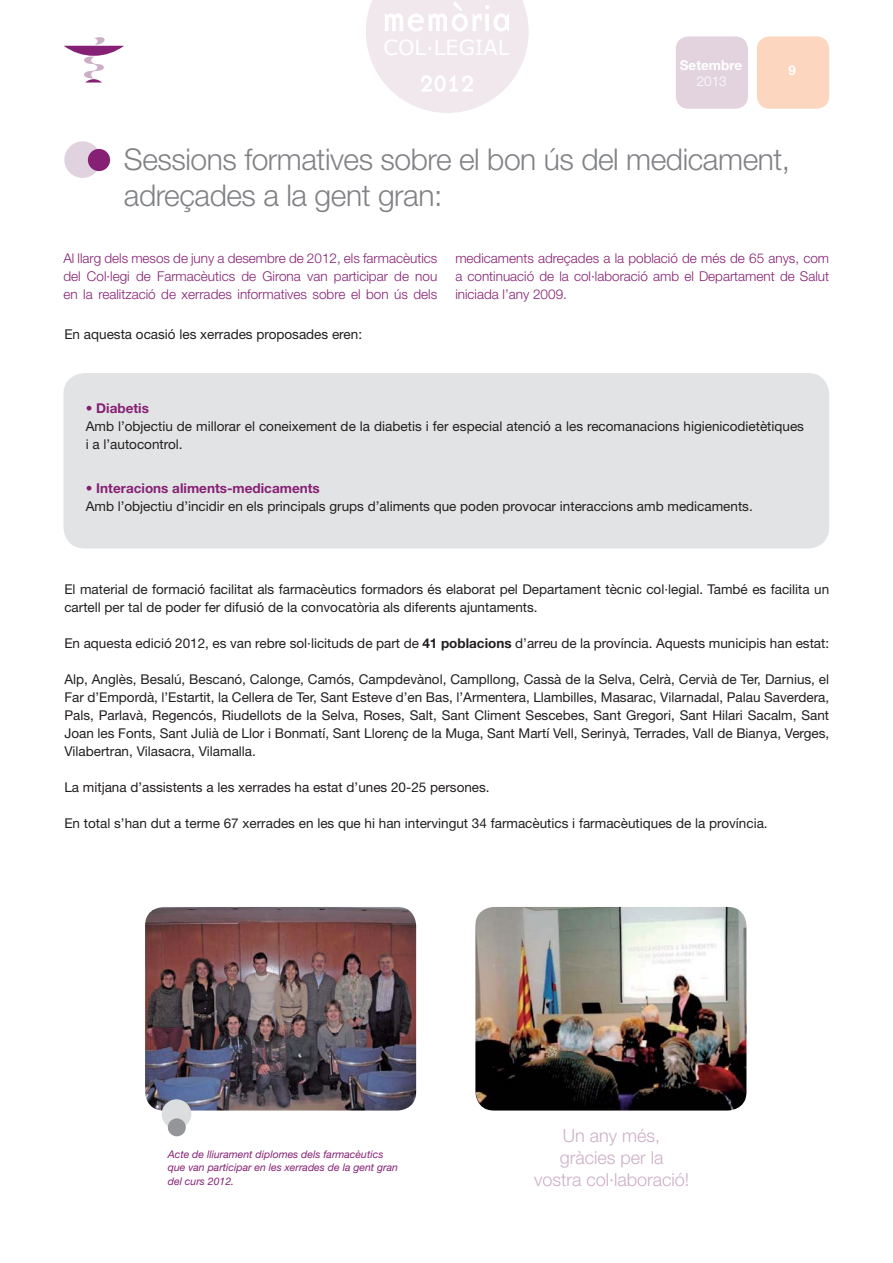
<style>
.page{position:relative;width:893px;height:1263px;background:#fff}
.page>*{position:absolute;margin:0;border:0;box-sizing:border-box;transform-origin:0 0}
.t1{font:300 30px/36px "Helvetica Neue LT Std";letter-spacing:-.015em;color:#808285}
.t2{font:20.85px "Verdana";color:#fff}
.t3{font:300 18px/21.6px "Helvetica Neue LT Std";color:#ccafc7;text-align:center}
.t4{font:13.5px/18px "Helvetica Neue LT Std";color:#231f20}
.t5{font:300 13.5px/18px "Helvetica Neue LT Std";color:#862074;text-align:justify}
.t6{font:700 13.5px "Helvetica Neue LT Std";color:#862074}
.t7{font:700 13.5px "Helvetica Neue LT Std";color:#fff}
.t8{font:300 13.5px "Helvetica Neue LT Std";color:#fff}
.t9{font:italic 10.5px/13.5px "Helvetica Neue LT Std";color:#862074}
.s1{font-weight:700}
</style>
<div class="page">
<div style="left:675px;top:36px;width:73px;height:73px;background:#e2d3df;border-radius:13px"></div>
<div style="left:756px;top:36px;width:73px;height:73px;background:#fdd6bf;border-radius:13px"></div>
<svg style="left:64px;top:37px;width:60px;height:46px"></svg>
<div style="left:64px;top:141px;width:37px;height:37px;background:#e0d2df;border-radius:50%"></div>
<div style="left:88px;top:149px;width:22px;height:22px;background:#862074;border-radius:50%"></div>
<div style="left:63px;top:373px;width:766px;height:176px;background:#e2e3e4;border-radius:21px"></div>
<img style="left:145px;top:907px;width:271px;height:204px;border-radius:19px">
<img style="left:475px;top:907px;width:271px;height:204px;border-radius:19px">
<div style="left:162px;top:1099px;width:29px;height:30px;background:#dcddde;border-radius:50%"></div>
<div style="left:168px;top:1118px;width:18px;height:18px;background:#939598;border-radius:50%"></div>
<svg style="left:366px;top:0;width:162px;height:113px"></svg>
<h2 class="t2" style="left:383px;top:34px;width:127px">COL∙LEGIAL</h2>
<p class="t7" style="left:680px;top:60px;width:64px">Setembre</p>
<p class="t8" style="left:697px;top:77px;width:31px">2013</p>
<p class="t7" style="left:788px;top:65px;width:9px">9</p>
<h1 class="t1" style="left:124px;top:145px;width:667px">Sessions formatives sobre el bon ús del medicament, adreçades a la gent gran:</h1>
<p class="t5" style="left:63px;top:250px;width:375px">Al llarg dels mesos de juny a desembre de 2012, els farmacèutics del Col·legi de Farmacèutics de Girona van participar de nou en la realització de xerrades informatives sobre el bon ús dels</p>
<p class="t5" style="left:455px;top:250px;width:375px">medicaments adreçades a la població de més de 65 anys, com a continuació de la col·laboració amb el Departament de Salut iniciada l’any 2009.</p>
<p class="t4" style="left:64px;top:327px;width:299px">En aquesta ocasió les xerrades proposades eren:</p>
<p class="t6" style="left:86px;top:404px;width:65px">• Diabetis</p>
<p class="t4" style="left:86px;top:419px;width:719px">Amb l’objectiu de millorar el coneixement de la diabetis i fer especial atenció a les recomanacions higienicodietètiques i a l’autocontrol.</p>
<p class="t6" style="left:86px;top:483px;width:235px">• Interacions aliments-medicaments</p>
<p class="t4" style="left:86px;top:499px;width:668px">Amb l’objectiu d’incidir en els principals grups d’aliments que poden provocar interaccions amb medicaments.</p>
<p class="t4" style="left:64px;top:582px;width:766px">El material de formació facilitat als farmacèutics formadors és elaborat pel Departament tècnic col·legial. També es facilita un cartell per tal de poder fer difusió de la convocatòria als diferents ajuntaments.</p>
<p class="t4" style="left:64px;top:636px;width:766px">En aquesta edició 2012, es van rebre sol·licituds de part de <span class="s1">41 poblacions</span> d’arreu de la província. Aquests municipis han estat:</p>
<p class="t4" style="left:64px;top:672px;width:766px;text-align:justify">Alp, Anglès, Besalú, Bescanó, Calonge, Camós, Campdevànol, Campllong, Cassà de la Selva, Celrà, Cervià de Ter, Darnius, el Far d’Empordà, l’Estartit, la Cellera de Ter, Sant Esteve d’en Bas, l’Armentera, Llambilles, Masarac, Vilarnadal, Palau Saverdera, Pals, Parlavà, Regencós, Riudellots de la Selva, Roses, Salt, Sant Climent Sescebes, Sant Gregori, Sant Hilari Sacalm, Sant Joan les Fonts, Sant Julià de Llor i Bonmatí, Sant Llorenç de la Muga, Sant Martí Vell, Serinyà, Terrades, Vall de Bianya, Verges, Vilabertran, Vilasacra, Vilamalla.</p>
<p class="t4" style="left:64px;top:780px;width:427px">La mitjana d’assistents a les xerrades ha estat d’unes 20-25 persones.</p>
<p class="t4" style="left:64px;top:816px;width:704px">En total s’han dut a terme 67 xerrades en les que hi han intervingut 34 farmacèutics i farmacèutiques de la província.</p>
<p class="t9" style="left:168px;top:1149px;width:232px">Acte de lliurament diplomes dels farmacèutics que van participar en les xerrades de la gent gran del curs 2012.</p>
<h3 class="t3" style="left:534px;top:1127px;width:157px">Un any més, gràcies per la vostra col·laboració!</h3>
</div>
